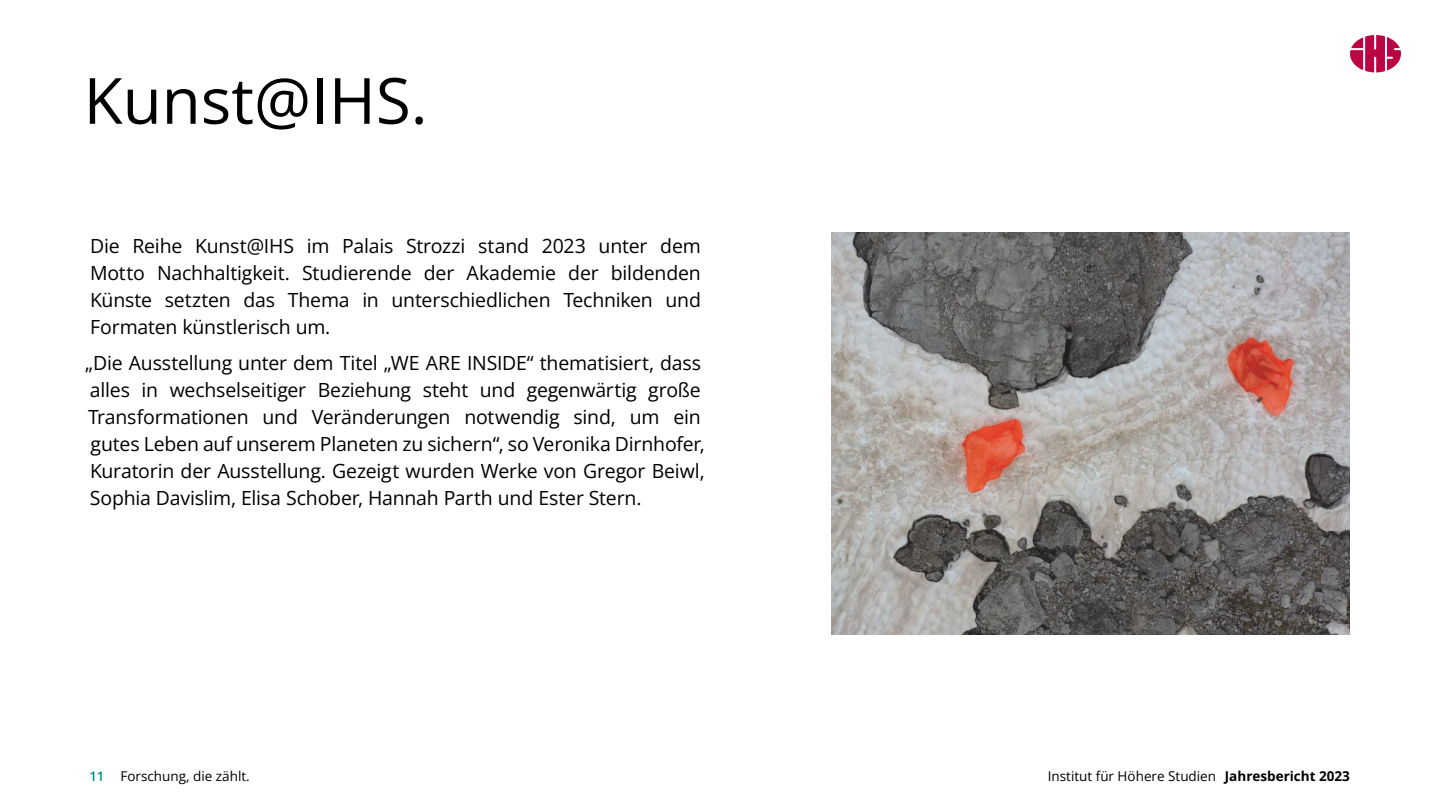
<style>
.page{position:relative;width:1440px;height:810px;background:#fff}
.page>*{position:absolute;margin:0;border:0;box-sizing:border-box;transform-origin:0 0}
.t1{font:63.75px "Open Sans";color:#000}
.t2{font:19.5px/27px "Open Sans";letter-spacing:-.01em;color:#000;text-align:justify}
.t3{font:13.5px "Open Sans";color:#000}
.s1{font-weight:600;font-size:13.05px;color:#00917d}
.s2{font-weight:700}
</style>
<div class="page">
<img style="left:831px;top:232px;width:519px;height:402px">
<svg style="left:1350px;top:35px;width:51px;height:37px"></svg>
<h1 class="t1" style="left:84px;top:57px;width:345px">Kunst@IHS.</h1>
<p class="t2" style="left:90px;top:232px;width:612px">Die Reihe Kunst@IHS im Palais Strozzi stand 2023 unter dem Motto Nachhaltigkeit. Studierende der Akademie der bildenden Künste setzten das Thema in unterschiedlichen Techniken und Formaten künstlerisch um.</p>
<p class="t2" style="left:85px;top:349px;width:621px;text-align:left">„Die Ausstellung unter dem Titel „WE ARE INSIDE“ thematisiert, dass alles in wechselseitiger Beziehung steht und gegenwärtig große Transformationen und Veränderungen notwendig sind, um ein gutes Leben auf unserem Planeten zu sichern“, so Veronika Dirnhofer, Kuratorin der Ausstellung. Gezeigt wurden Werke von Gregor Beiwl, Sophia Davislim, Elisa Schober, Hannah Parth und Ester Stern.</p>
<p class="t3" style="left:89px;top:766px;width:162px"><span class="s1">11</span> Forschung, die zählt.</p>
<p class="t3" style="left:1048px;top:766px;width:304px">Institut für Höhere Studien <span class="s2">Jahresbericht 2023</span></p>
</div>
